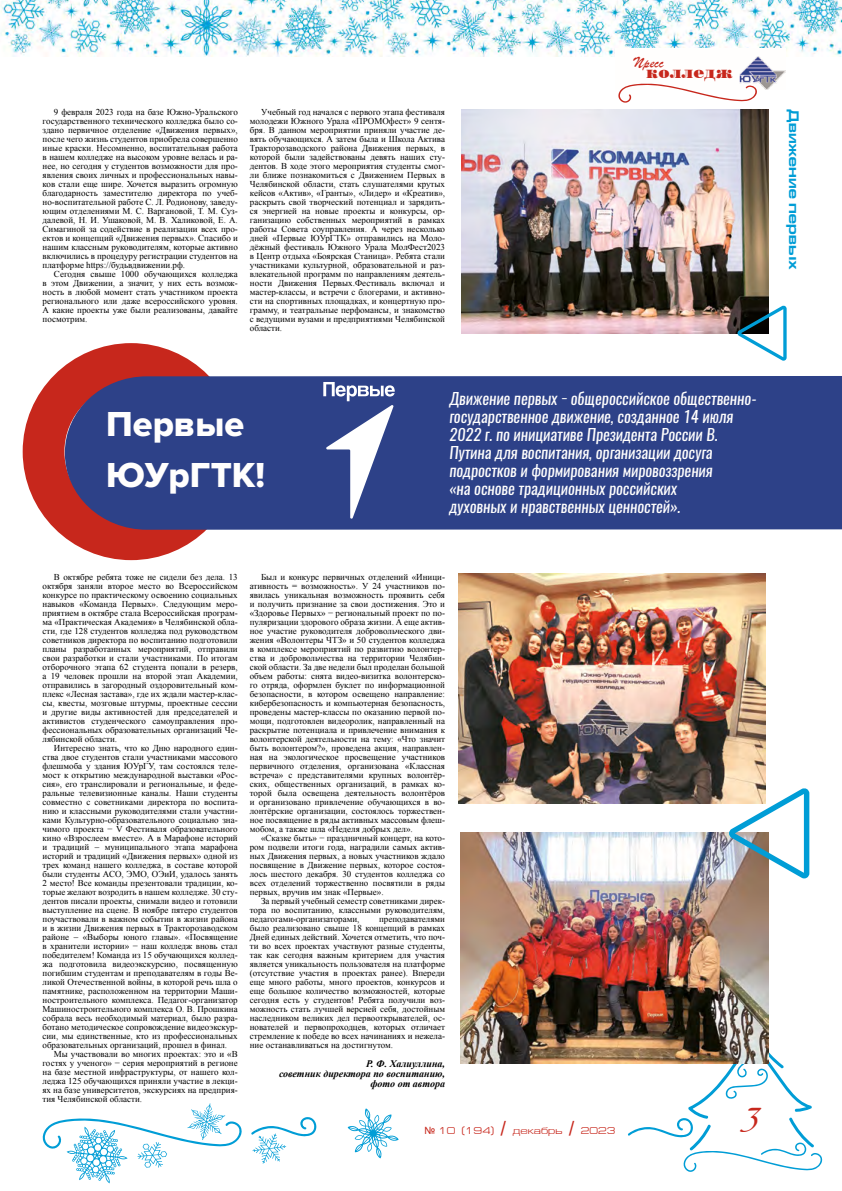
<style>
.page{position:relative;width:842px;height:1191px;background:#fff}
.page>*{position:absolute;margin:0;border:0;box-sizing:border-box;transform-origin:0 0}
.t1{font:36px/50.2px "Proxima Nova Extrabld";color:#fffefd}
.t2{font:36px "Adventure";color:#c7271c}
.t3{font:17px "Standard Poster C";color:#c7271c}
.t4{font:italic 16px/18px "Oswald";color:#fffefd}
.t5{font:700 14px "Europe Ext";color:#009dd6}
.t6{font:14px "Parsek Cyrillic";color:#c7271c}
.t7{font:italic 700 10px/10px "Times New Roman";color:#000;text-align:right}
.t8{font:10px "Europe Ext Normal";color:#c7271c}
.t9{font:9px/9px "Times New Roman";color:#000;text-align:justify}
.s1{font-family:"Arial"}
.s2{font-size:18px}
</style>
<div class="page">
<img style="left:0;top:0;width:842px;height:56px">
<div style="left:615px;top:48px;width:170px;height:42px;background:#fffefd"></div>
<img style="left:739px;top:57px;width:46px;height:33px">
<svg style="left:627px;top:1032px;width:196px;height:140px"></svg>
<svg style="left:348px;top:1108px;width:51px;height:50px"></svg>
<svg style="left:251px;top:1117px;width:66px;height:46px"></svg>
<svg style="left:42px;top:1103px;width:200px;height:80px"></svg>
<svg style="left:618px;top:83px;width:141px;height:20px"></svg>
<svg style="left:23px;top:343px;width:186px;height:217px;fill:#c7271c"></svg>
<div style="left:65px;top:376px;width:777px;height:154px;background:#2d4188"></div>
<svg style="left:323px;top:382px;width:72px;height:137px"></svg>
<img style="left:461px;top:109px;width:308px;height:224px">
<img style="left:458px;top:573px;width:308px;height:230px">
<svg style="left:737px;top:305px;width:50px;height:56px"></svg>
<img style="left:461px;top:832px;width:307px;height:231px">
<svg style="left:729px;top:788px;width:80px;height:90px"></svg>
<p class="t9" style="left:43px;top:108px;width:197px;text-indent:11px">9 февраля 2023 года на базе Южно-Уральского государственного технического колледжа было со&shy;здано первичное отделение «Движения первых», после чего жизнь студентов приобрела совершенно иные краски. Несомненно, воспитательная работа в нашем колледже на высоком уровне велась и ра&shy;нее, но сегодня у студентов возможности для про&shy;явления своих личных и профессиональных навы&shy;ков стали еще шире. Хочется выразить огромную благодарность заместителю директора по учеб&shy;но-воспитательной работе С. Л. Родионову, заведу&shy;ющим отделениями М. С. Варгановой, Т. М. Суз&shy;далевой, Н. И. Ушаковой, М. В. Халиковой, Е. А.<br>Симагиной за содействие в реализации всех про&shy;ектов и концепций «Движения первых». Спасибо и нашим классным руководителям, которые активно включились в процедуру регистрации студентов на платформе https://будьвдвижении.рф.</p>
<p class="t9" style="left:43px;top:270px;width:197px;text-indent:11px">Сегодня свыше 1000 обучающихся колледжа в этом Движении, а значит, у них есть возмож&shy;ность в любой момент стать участником проекта регионального или даже всероссийского уровня.<br>А какие проекты уже были реализованы, давайте посмотрим.</p>
<p class="t9" style="left:250px;top:108px;width:197px;text-indent:11px">Учебный год начался с первого этапа фестиваля молодежи Южного Урала «ПРОМОфест» 9 сентя&shy;бря. В данном мероприятии приняли участие де&shy;вять обучающихся. А затем была и Школа Актива Тракторозаводского района Движения первых, в которой были задействованы девять наших сту&shy;дентов. В ходе этого мероприятия студенты смог&shy;ли ближе познакомиться с Движением Первых в Челябинской области, стать слушателями крутых кейсов «Актив», «Гранты», «Лидер» и «Креатив», раскрыть свой творческий потенциал и зарядить&shy;ся энергией на новые проекты и конкурсы, ор&shy;ганизацию собственных мероприятий в рамках работы Совета соуправления. А через несколько дней «Первые ЮУрГТК» отправились на Моло&shy;дёжный фестиваль Южного Урала МолФест2023 в Центр отдыха «Боярская Станица». Ребята стали участниками культурной, образовательной и раз&shy;влекательной программ по направлениям деятель&shy;ности Движения Первых.Фестиваль включал и мастер-классы, и встречи с блогерами, и активно&shy;сти на спортивных площадках, и концертную про&shy;грамму, и театральные перфомансы, и знакомство с ведущими вузами и предприятиями Челябинской области.</p>
<h3 class="t6" style="left:632px;top:54px;width:33px">Пресс</h3>
<h2 class="t3" style="left:646px;top:63px;width:88px">колледж</h2>
<h1 class="t1" style="left:106px;top:400px;width:160px">Первые<br>ЮУрГТК!</h1>
<p class="t4" style="left:449px;top:389px;width:309px">Движение первых − общероссийское общественно&shy;государственное движение, созданное 14 июля 2022 г. по инициативе Президента России В.<br>Путина для воспитания, организации досуга подростков и формирования мировоззрения<br>«на основе традиционных российских<br>духовных и нравственных ценностей».</p>
<p class="t9" style="left:43px;top:572px;width:197px;text-indent:11px">В октябре ребята тоже не сидели без дела. 13 октября заняли второе место во Всероссийском конкурсе по практическому освоению социальных навыков «Команда Первых». Следующим меро&shy;приятием в октябре стала Всероссийская програм&shy;ма «Практическая Академия» в Челябинской обла&shy;сти, где 128 студентов колледжа под руководством советников директора по воспитанию подготовили планы разработанных мероприятий, отправили свои разработки и стали участниками. По итогам отборочного этапа 62 студента попали в резерв, а 19 человек прошли на второй этап Академии, отправились в загородный оздоровительный ком&shy;плекс «Лесная застава», где их ждали мастер-клас&shy;сы, квесты, мозговые штурмы, проектные сессии и другие виды активностей для председателей и активистов студенческого самоуправления про&shy;фессиональных образовательных организаций Че&shy;лябинской области.</p>
<p class="t9" style="left:43px;top:743px;width:197px;text-indent:11px">Интересно знать, что ко Дню народного един&shy;ства двое студентов стали участниками массового флешмоба у здания ЮУрГУ, там состоялся теле&shy;мост к открытию международной выставки «Рос&shy;сия», его транслировали и региональные, и феде&shy;ральные телевизионные каналы. Наши студенты совместно с советниками директора по воспита&shy;нию и классными руководителями стали участни&shy;ками Культурно-образовательного социально зна&shy;чимого проекта − V Фестиваля образовательного кино «Взрослеем вместе». А в Марафоне историй и традиций – муниципального этапа марафона историй и традиций «Движения первых» одной из трех команд нашего колледжа, в составе которой были студенты АСО, ЭМО, ОЭиИ, удалось занять 2 место! Все команды презентовали традиции, ко&shy;торые желают возродить в нашем колледже. 30 сту&shy;дентов писали проекты, снимали видео и готовили выступление на сцене. В ноябре пятеро студентов поучаствовали в важном событии в жизни района и в жизни Движения первых в Тракторозаводском районе – «Выборы юного главы». «Посвящение в хранители истории» − наш колледж вновь стал победителем! Команда из 15 обучающихся коллед&shy;жа подготовила видеоэкскурсию, посвященную погибшим студентам и преподавателям в годы Ве&shy;ликой Отечественной войны, в которой речь шла о памятнике, расположенном на территории Маши&shy;ностроительного комплекса. Педагог-организатор Машиностроительного комплекса О. В. Прошкина собрала весь необходимый материал, было разра&shy;ботано методическое сопровождение видеоэкскур&shy;сии, мы единственные, кто из профессиональных образовательных организаций, прошел в финал.</p>
<p class="t9" style="left:43px;top:1049px;width:197px;text-indent:11px">Мы участвовали во многих проектах: это и «В гостях у ученого» − серия мероприятий в регионе на базе местной инфраструктуры, от нашего кол&shy;леджа 125 обучающихся приняли участие в лекци&shy;ях на базе университетов, экскурсиях на предприя&shy;тия Челябинской области.</p>
<p class="t9" style="left:250px;top:572px;width:197px;text-indent:11px">Был и конкурс первичных отделений «Иници&shy;ативность = возможность». У 24 участников по&shy;явилась уникальная возможность проявить себя и получить признание за свои достижения. Это и «Здоровье Первых» − региональный проект по по&shy;пуляризации здорового образа жизни. А еще актив&shy;ное участие руководителя добровольческого дви&shy;жения «Волонтеры ЧТЗ» и 50 студентов колледжа в комплексе мероприятий по развитию волонтер&shy;ства и добровольчества на территории Челябин&shy;ской области. За две недели был проделан большой объем работы: снята видео-визитка волонтерско&shy;го отряда, оформлен буклет по информационной безопасности, в котором освещено направление: кибербезопасность и компьютерная безопасность, проведены мастер-классы по оказанию первой по&shy;мощи, подготовлен видеоролик, направленный на раскрытие потенциала и привлечение внимания к волонтерской деятельности на тему: «Что значит быть волонтером?», проведена акция, направлен&shy;ная на экологическое просвещение участников первичного отделения, организована «Классная встреча» с представителями крупных волонтёр&shy;ских, общественных организаций, в рамках ко&shy;торой была освещена деятельность волонтёров и организовано привлечение обучающихся в во&shy;лонтёрские организации, состоялось торжествен&shy;ное посвящение в ряды активных массовым флеш&shy;мобом, а также шла «Неделя добрых дел».</p>
<p class="t9" style="left:250px;top:833px;width:197px;text-indent:11px">«Сказке быть» − праздничный концерт, на кото&shy;ром подвели итоги года, наградили самых актив&shy;ных Движения первых, а новых участников ждало посвящение в Движение первых, которое состоя&shy;лось шестого декабря. 30 студентов колледжа со всех отделений торжественно посвятили в ряды первых, вручив им знак «Первые».</p>
<p class="t9" style="left:250px;top:896px;width:197px;text-indent:11px">За первый учебный семестр советниками дирек&shy;тора по воспитанию, классными руководителям, педагогами-организаторами,</p>
<p class="t9" style="left:250px;top:914px;width:197px;text-indent:129px">преподавателями было реализовано свыше 18 концепций в рамках Дней единых действий. Хочется отметить, что поч&shy;ти во всех проектах участвуют разные студенты, так как сегодня важным критерием для участия является уникальность пользователя на платформе (отсутствие участия в проектах ранее). Впереди еще много работы, много проектов, конкурсов и еще большое количество возможностей, которые сегодня есть у студентов! Ребята получили воз&shy;можность стать лучшей версией себя, достойным наследником великих дел первооткрывателей, ос&shy;нователей и первопроходцев, которых отличает стремление к победе во всех начинаниях и нежела&shy;ние останавливаться на достигнутом.</p>
<p class="t7" style="left:279px;top:1058px;width:167px">Р. Ф. Халиуллина,<br>советник директора по воспитанию, фото от автора</p>
<p class="t8" style="left:424px;top:1125px;width:192px"><span class="s1">№</span> 10 (194) <span class="s2">/</span> декабрь <span class="s2">/</span> 2023</p>
<h1 class="t2" style="left:741px;top:1098px;width:20px">3</h1>
<h3 class="t5" style="left:801px;top:109px;width:162px;rotate:90deg">Движение первых</h3>
</div>
